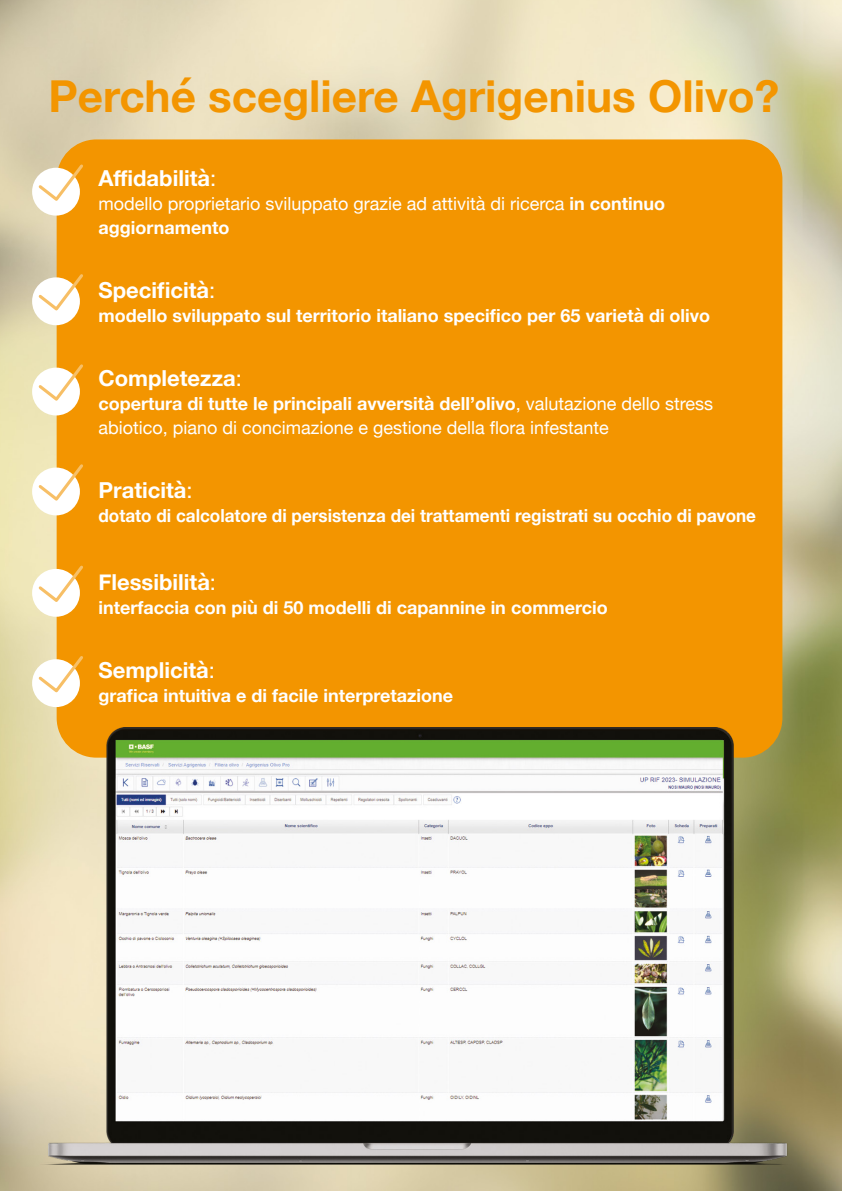
<style>
.page{position:relative;width:842px;height:1191px;background:#fff}
.page>*{position:absolute;margin:0;border:0;box-sizing:border-box;transform-origin:0 0}
.t1{font:700 44px "Helvetica Neue";color:#f39500}
.t2{font:700 22px "Helvetica Neue";color:#fff}
.t3{font:18px/24px "Helvetica Neue";color:#fff}
.t4{font:700 18px "Helvetica Neue";color:#fff}
.t5{font:700 18px "Helvetica Neue";color:#fff;scale:.95 1}
.s1{font-weight:400}
.s2{font-weight:700}
</style>
<div class="page">
<img style="left:0;top:0;width:842px;height:1191px">
<div style="left:57px;top:139px;width:725px;height:618px;background:#f39500;border-radius:40px"></div>
<div style="left:32px;top:168px;width:48px;height:48px;background:#fff;border-radius:50%"></div>
<svg style="left:36px;top:162px;width:47px;height:42px"></svg>
<div style="left:32px;top:277px;width:48px;height:48px;background:#fff;border-radius:50%"></div>
<svg style="left:36px;top:271px;width:47px;height:42px"></svg>
<div style="left:32px;top:367px;width:48px;height:48px;background:#fff;border-radius:50%"></div>
<svg style="left:36px;top:361px;width:47px;height:42px"></svg>
<div style="left:32px;top:467px;width:48px;height:48px;background:#fff;border-radius:50%"></div>
<svg style="left:36px;top:461px;width:47px;height:42px"></svg>
<div style="left:32px;top:569px;width:48px;height:48px;background:#fff;border-radius:50%"></div>
<svg style="left:36px;top:563px;width:47px;height:42px"></svg>
<div style="left:32px;top:659px;width:48px;height:48px;background:#fff;border-radius:50%"></div>
<svg style="left:36px;top:653px;width:47px;height:42px"></svg>
<img style="left:14px;top:727px;width:816px;height:448px">
<h1 class="t1" style="left:48px;top:62px;width:732px">Perché scegliere Agrigenius Olivo?</h1>
<p class="t2" style="left:98px;top:161px;width:119px">Affidabilità<span class="s1">:</span></p>
<p class="t3" style="left:98px;top:192px;width:568px">modello proprietario sviluppato grazie ad attività di ricerca <span class="s2">in continuo aggiornamento</span></p>
<p class="t2" style="left:98px;top:273px;width:118px">Specificità<span class="s1">:</span></p>
<p class="t4" style="left:98px;top:301px;width:613px">modello sviluppato sul territorio italiano specifico per 65 varietà di olivo</p>
<p class="t2" style="left:98px;top:361px;width:145px">Completezza<span class="s1">:</span></p>
<p class="t3" style="left:98px;top:392px;width:616px"><span class="s2">copertura di tutte le principali avversità dell’olivo</span>, valutazione dello stress abiotico, piano di concimazione e gestione della flora infestante</p>
<p class="t2" style="left:98px;top:473px;width:96px">Praticità<span class="s1">:</span></p>
<p class="t5" style="left:98px;top:501px;width:694px">dotato di calcolatore di persistenza dei trattamenti registrati su occhio di pavone</p>
<p class="t2" style="left:98px;top:565px;width:119px">Flessibilità<span class="s1">:</span></p>
<p class="t4" style="left:98px;top:593px;width:511px">interfaccia con più di 50 modelli di capannine in commercio</p>
<p class="t2" style="left:98px;top:653px;width:118px">Semplicità<span class="s1">:</span></p>
<p class="t4" style="left:98px;top:681px;width:356px">grafica intuitiva e di facile interpretazione</p>
</div>
